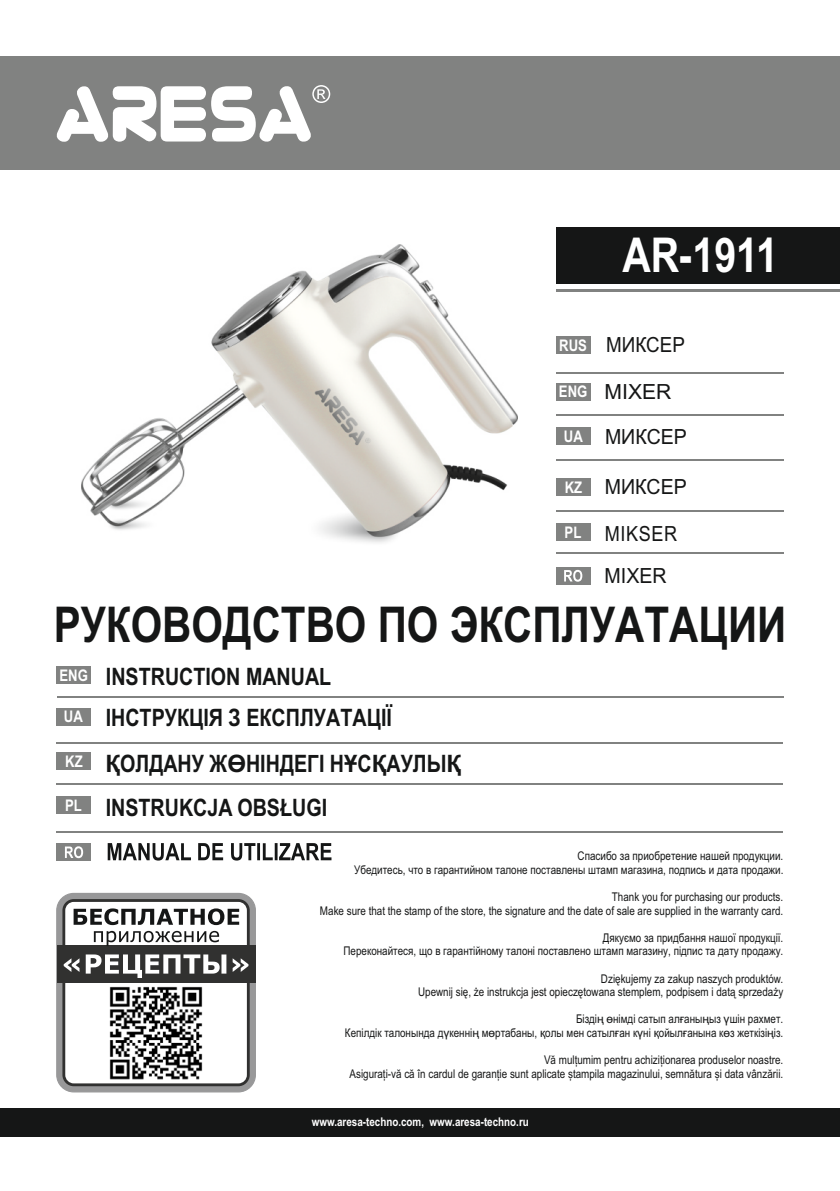
<style>
.page{position:relative;width:840px;height:1191px;background:#fff}
.page>*{position:absolute;margin:0;border:0;box-sizing:border-box;transform-origin:0 0}
.t1{font:700 49.4px "Arial Narrow";color:#151616}
.t2{font:700 48px "Arial Narrow";color:#fff}
.t3{font:700 24px "Arial Narrow";color:#151616}
.t4{font:20.8px "Arial Narrow";color:#151616;scale:1.14 1}
.t5{font:20.8px "Arial";letter-spacing:.035em;color:#151616;scale:.87 1}
.t6{font:20.8px "Arial Narrow";color:#151616;scale:1.1 1}
.t7{font:20.8px "Arial Narrow";color:#151616;scale:1.23 1}
.t8{font:700 16px "Arial Narrow";color:#fff}
.t9{font:12px/13.6px "Arial Narrow";color:#151616;text-align:right}
.t10{font:700 12px "Arial Narrow";color:#fff}
.s1{font-family:"Arial"}
</style>
<div class="page">
<div style="left:556px;top:227px;width:283px;height:56px;background:#151616"></div>
<div style="left:0;top:1108px;width:839px;height:28px;background:#151616"></div>
<div style="left:0;top:57px;width:839px;height:113px;background:#818281"></div>
<svg style="left:56px;top:85px;width:274px;height:57px"></svg>
<hr style="left:556px;top:289px;width:283px;height:3px;background:#818281">
<hr style="left:556px;top:372px;width:226px;height:1px;background:#818281">
<hr style="left:556px;top:414px;width:226px;height:2px;background:#818281">
<hr style="left:57px;top:696px;width:726px;height:2px;background:#818281">
<hr style="left:556px;top:459px;width:226px;height:2px;background:#818281">
<hr style="left:57px;top:741px;width:725px;height:2px;background:#818281">
<div style="left:57px;top:667px;width:34px;height:17px;background:#818281"></div>
<div style="left:57px;top:708px;width:34px;height:17px;background:#818281"></div>
<div style="left:556px;top:337px;width:34px;height:17px;background:#818281"></div>
<div style="left:556px;top:383px;width:34px;height:17px;background:#818281"></div>
<div style="left:556px;top:428px;width:34px;height:17px;background:#818281"></div>
<div style="left:556px;top:478px;width:34px;height:17px;background:#818281"></div>
<div style="left:57px;top:797px;width:34px;height:17px;background:#818281"></div>
<div style="left:556px;top:523px;width:34px;height:17px;background:#818281"></div>
<hr style="left:556px;top:510px;width:226px;height:1px;background:#818281">
<div style="left:57px;top:752px;width:34px;height:17px;background:#818281"></div>
<hr style="left:57px;top:783px;width:725px;height:2px;background:#818281">
<div style="left:556px;top:567px;width:34px;height:17px;background:#818281"></div>
<svg style="left:564px;top:570px;width:18px;height:11px"></svg>
<hr style="left:556px;top:552px;width:226px;height:2px;background:#818281">
<div style="left:57px;top:843px;width:34px;height:17px;background:#818281"></div>
<svg style="left:65px;top:846px;width:18px;height:12px"></svg>
<svg style="left:108px;top:843px;width:223px;height:17px"></svg>
<hr style="left:57px;top:831px;width:725px;height:2px;background:#818281">
<div style="left:56px;top:893px;width:200px;height:199px;background:#989899;border:1px solid #989899;border-radius:17px"></div>
<svg style="left:62px;top:899px;width:187px;height:187px;background:#3f3f3e"></svg>
<div style="left:65px;top:902px;width:182px;height:181px;background:#fff;border-radius:9px"></div>
<img style="left:99px;top:982px;width:114px;height:98px">
<div style="left:57px;top:945px;width:198px;height:37px;background:#313130"></div>
<svg style="left:74px;top:908px;width:165px;height:38px"></svg>
<svg style="left:64px;top:954px;width:184px;height:24px"></svg>
<img style="left:82px;top:244px;width:435px;height:299px">
<h2 class="t2" style="left:622px;top:237px;width:157px">AR-1911</h2>
<h3 class="t8" style="left:559px;top:339px;width:29px">RUS</h3>
<h3 class="t8" style="left:558px;top:385px;width:30px">ENG</h3>
<h3 class="t8" style="left:563px;top:430px;width:20px">UA</h3>
<h3 class="t8" style="left:564px;top:481px;width:19px">KZ</h3>
<h3 class="t6" style="left:606px;top:337px;width:73px">МИКСЕР</h3>
<h3 class="t7" style="left:604px;top:384px;width:56px">MIXER</h3>
<h3 class="t4" style="left:604px;top:428px;width:73px">МИКСЕР</h3>
<h3 class="t4" style="left:604px;top:479px;width:73px">МИКСЕР</h3>
<h3 class="t5" style="left:564px;top:526px;width:131px"><sup>PL</sup> MIKSER</h3>
<h3 class="t4" style="left:604px;top:567px;width:56px">MIXER</h3>
<h1 class="t1" style="left:54px;top:605px;width:733px">РУКОВОДСТВО ПО ЭКСПЛУАТАЦИИ</h1>
<h3 class="t3" style="left:59px;top:668px;width:273px"><sup>ENG</sup> INSTRUCTION MANUAL</h3>
<h3 class="t8" style="left:64px;top:710px;width:20px">UA</h3>
<h3 class="t3" style="left:106px;top:709px;width:287px">ІНСТРУКЦІЯ З ЕКСПЛУАТАЦІЇ</h3>
<h3 class="t8" style="left:65px;top:755px;width:19px">KZ</h3>
<h3 class="t8" style="left:65px;top:799px;width:18px">PL</h3>
<h3 class="t3" style="left:105px;top:754px;width:357px"><span class="s1">Қ</span>ОЛДАНУ Ж<span class="s1">Ө</span>НІНДЕГІ Н<span class="s1">Ұ</span>С<span class="s1">Қ</span>АУЛЫ<span class="s1">Қ</span></h3>
<h3 class="t3" style="left:106px;top:798px;width:223px">INSTRUKCJA OBSŁUGI</h3>
<p class="t9" style="left:354px;top:850px;width:430px">Спасибо за приобретение нашей продукции.<br>Убедитесь, что в гарантийном талоне поставлены штамп магазина, подпись и дата продажи.</p>
<p class="t9" style="left:320px;top:891px;width:464px">Thank you for purchasing our products.<br>Make sure that the stamp of the store, the signature and the date of sale are supplied in the warranty card.</p>
<p class="t9" style="left:343px;top:932px;width:441px">Дякуємо за придбання нашої продукції.<br>Переконайтеся, що в гарантійному талоні поставлено штамп магазину, підпис та дату продажу.</p>
<p class="t9" style="left:418px;top:972px;width:366px">Dziękujemy za zakup naszych produktów.<br>Upewnij się, że instrukcja jest opieczętowana stemplem, podpisem i datą sprzedaży</p>
<p class="t9" style="left:345px;top:1013px;width:439px">Бізді<span class="s1">ң ө</span>німді сатып ал<span class="s1">ғ</span>аны<span class="s1">ң</span>ыз <span class="s1">ү</span>шін рахмет.<br>Кепілдік талонында д<span class="s1">ү</span>кенні<span class="s1">ң</span> м<span class="s1">ө</span>ртабаны, <span class="s1">қ</span>олы мен сатыл<span class="s1">ғ</span>ан к<span class="s1">ү</span>ні <span class="s1">қ</span>ойыл<span class="s1">ғ</span>анына к<span class="s1">ө</span>з жеткізі<span class="s1">ң</span>із.</p>
<p class="t9" style="left:349px;top:1054px;width:435px">Vă mulțumim pentru achiziționarea produselor noastre.<br>Asigurați-vă că în cardul de garanție sunt aplicate ștampila magazinului, semnătura și data vânzării.</p>
<p class="t10" style="left:311px;top:1116px;width:218px">www.aresa-techno.com, www.aresa-techno.ru</p>
</div>
